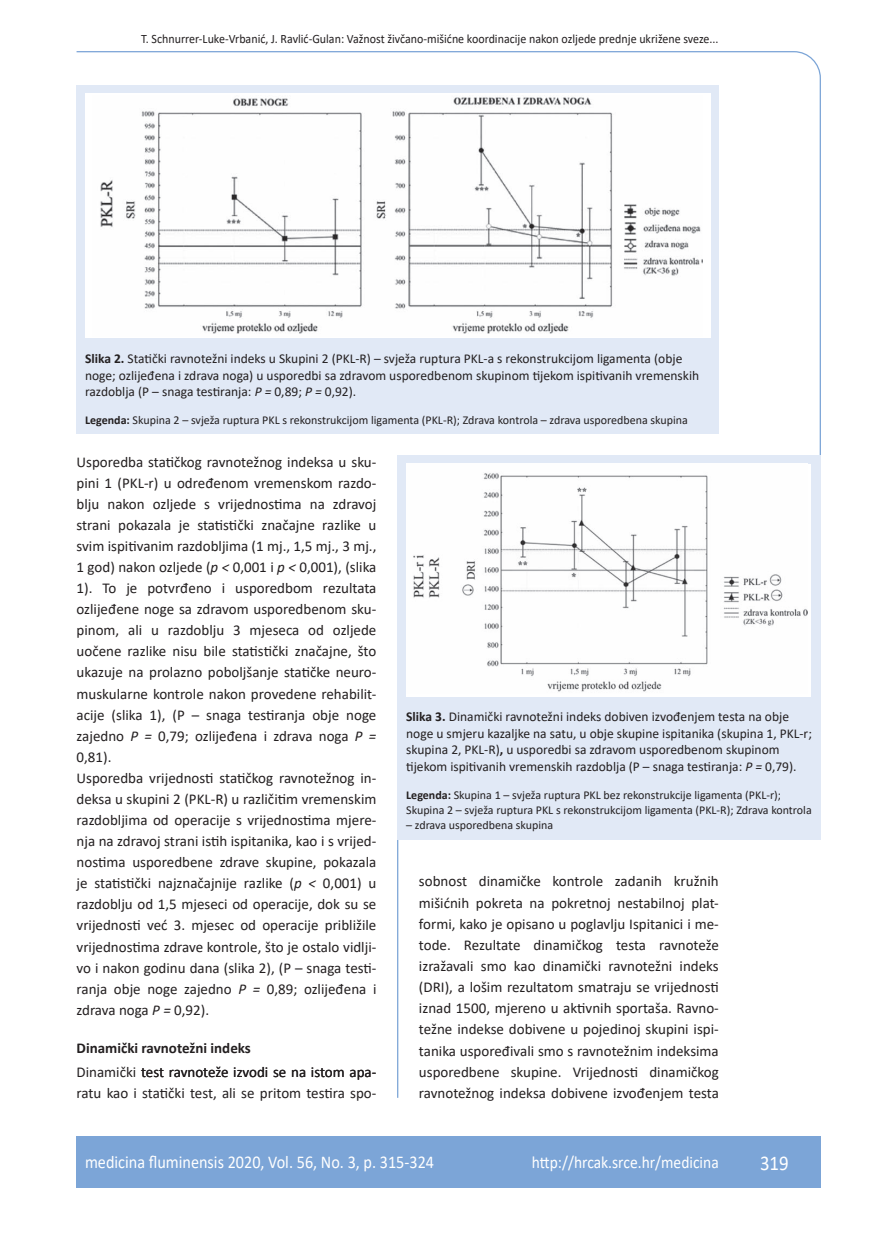
<style>
.page{position:relative;width:872px;height:1234px;background:#fff}
.page>*{position:absolute;margin:0;border:0;box-sizing:border-box;transform-origin:0 0}
.t1{font:21px "Calibri";color:#fff;scale:.9 1}
.t2{font:18px "Calibri";color:#fff;scale:.9 1}
.t3{font:17.25px "Calibri";color:#fff;scale:.9 1}
.osnovni_tekst{font:15px/21px "Calibri";color:#231f20;text-align:justify}
.podnaslov{font:700 15px "Calibri";color:#231f20}
.potpis_slika{font:13.5px/16.5px "Calibri";color:#231f20}
.glava{font:12.75px "Calibri";color:#231f20;scale:.94 1}
.legenda{font:12px/15px "Calibri";color:#231f20}
.s1{font-weight:700}
.s2{font-style:italic}
</style>
<div class="page">
<svg style="left:76px;top:51px;width:745px;height:405px"></svg>
<hr style="left:397px;top:839px;width:1px;height:258px;background:#7ca5d7">
<div style="left:77px;top:1135px;width:744px;height:51px;background:#7ca5d7"></div>
<div style="left:77px;top:85px;width:642px;height:349px;background:#e1e9f6"></div>
<div style="left:85px;top:94px;width:625px;height:244px;background:#fff"></div>
<img style="left:100px;top:97px;width:603px;height:237px">
<div style="left:398px;top:455px;width:423px;height:384px;background:#e1e9f6"></div>
<div style="left:406px;top:463px;width:404px;height:233px;background:#fff"></div>
<img style="left:413px;top:473px;width:394px;height:219px">
<p class="glava" style="left:141px;top:29px;width:616px">T. Schnurrer-Luke-Vrbanić, J. Ravlić-Gulan: Važnost živčano-mišićne koordinacije nakon ozljede prednje ukrižene sveze...</p>
<p class="potpis_slika" style="left:85px;top:350px;width:615px"><span class="s1">Slika 2.</span> Statički ravnotežni indeks u Skupini 2 (PKL-R) – svježa ruptura PKL-a s rekonstrukcijom ligamenta (obje noge; ozlijeđena i zdrava noga) u usporedbi sa zdravom usporedbenom skupinom tijekom ispitivanih vremenskih razdoblja (P – snaga testiranja: <span class="s2">P =</span> 0,89; <span class="s2">P =</span> 0,92).</p>
<p class="legenda" style="left:85px;top:412px;width:604px"><span class="s1">Legenda:</span> Skupina 2 – svježa ruptura PKL s rekonstrukcijom ligamenta (PKL-R); Zdrava kontrola – zdrava usporedbena skupina</p>
<p class="osnovni_tekst" style="left:77px;top:450px;width:301px">Usporedba statičkog ravnotežnog indeksa u sku&shy;pini 1 (PKL-r) u određenom vremenskom razdo&shy;blju nakon ozljede s vrijednostima na zdravoj strani pokazala je statistički značajne razlike u svim ispitivanim razdobljima (1 mj., 1,5 mj., 3 mj., 1 god) nakon ozljede (<span class="s2">p &lt;</span> 0,001 i <span class="s2">p &lt;</span> 0,001), (slika 1). To je potvrđeno i usporedbom rezultata ozlijeđene noge sa zdravom usporedbenom sku&shy;pinom, ali u razdoblju 3 mjeseca od ozljede uočene razlike nisu bile statistički značajne, što ukazuje na prolazno poboljšanje statičke neuro&shy;muskularne kontrole nakon provedene rehabilit&shy;acije (slika 1), (P – snaga testiranja obje noge zajedno <span class="s2">P =</span> 0,79; ozlijeđena i zdrava noga <span class="s2">P = </span>0,81).</p>
<p class="osnovni_tekst" style="left:77px;top:766px;width:301px">Usporedba vrijednosti statičkog ravnotežnog in&shy;deksa u skupini 2 (PKL-R) u različitim vremenskim razdobljima od operacije s vrijednostima mjere&shy;nja na zdravoj strani istih ispitanika, kao i s vrijed&shy;nostima usporedbene zdrave skupine, pokazala je statistički najznačajnije razlike (<span class="s2">p &lt;</span> 0,001) u razdoblju od 1,5 mjeseci od operacije, dok su se vrijednosti već 3. mjesec od operacije približile vrijednostima zdrave kontrole, što je ostalo vidlji&shy;vo i nakon godinu dana (slika 2), (P – snaga testi&shy;ranja obje noge zajedno <span class="s2">P =</span> 0,89; ozlijeđena i zdrava noga <span class="s2">P =</span> 0,92).</p>
<p class="podnaslov" style="left:77px;top:1037px;width:176px">Dinamički ravnotežni indeks</p>
<p class="osnovni_tekst" style="left:77px;top:1060px;width:301px">Dinamički test ravnoteže izvodi se na istom apa&shy;ratu kao i statički test, ali se pritom testira spo-</p>
<p class="potpis_slika" style="left:406px;top:708px;width:407px"><span class="s1">Slika 3.</span> Dinamički ravnotežni indeks dobiven izvođenjem testa na obje noge u smjeru kazaljke na satu, u obje skupine ispitanika (skupina 1, PKL-r; skupina 2, PKL-R)<span class="s1">,</span> u usporedbi sa zdravom usporedbenom skupinom tijekom ispitivanih vremenskih razdoblja (P – snaga testiranja: <span class="s2">P =</span> 0,79).</p>
<p class="legenda" style="left:406px;top:786px;width:407px"><span class="s1">Legenda:</span> Skupina 1 – svježa ruptura PKL bez rekonstrukcije ligamenta (PKL-r);<br>Skupina 2 – svježa ruptura PKL s rekonstrukcijom ligamenta (PKL-R); Zdrava kontrola</p>
<p class="legenda" style="left:406px;top:816px;width:149px">– zdrava usporedbena skupina</p>
<p class="osnovni_tekst" style="left:419px;top:870px;width:301px">sobnost dinamičke kontrole zadanih kružnih mišićnih pokreta na pokretnoj nestabilnoj plat&shy;formi, kako je opisano u poglavlju Ispitanici i me&shy;tode. Rezultate dinamičkog testa ravnoteže izražavali smo kao dinamički ravnotežni indeks (DRI), a lošim rezultatom smatraju se vrijednosti iznad 1500, mjereno u aktivnih sportaša. Ravno&shy;težne indekse dobivene u pojedinoj skupini ispi&shy;tanika uspoređivali smo s ravnotežnim indeksima usporedbene skupine. Vrijednosti dinamičkog ravnotežnog indeksa dobivene izvođenjem testa</p>
<p class="t2" style="left:85px;top:1149px;width:389px">medicina fluminensis 2020, Vol. 56, No. 3, p. 315-324</p>
<p class="t3" style="left:532px;top:1150px;width:209px">http://hrcak.srce.hr/medicina</p>
<p class="t1" style="left:760px;top:1147px;width:33px">319</p>
</div>
